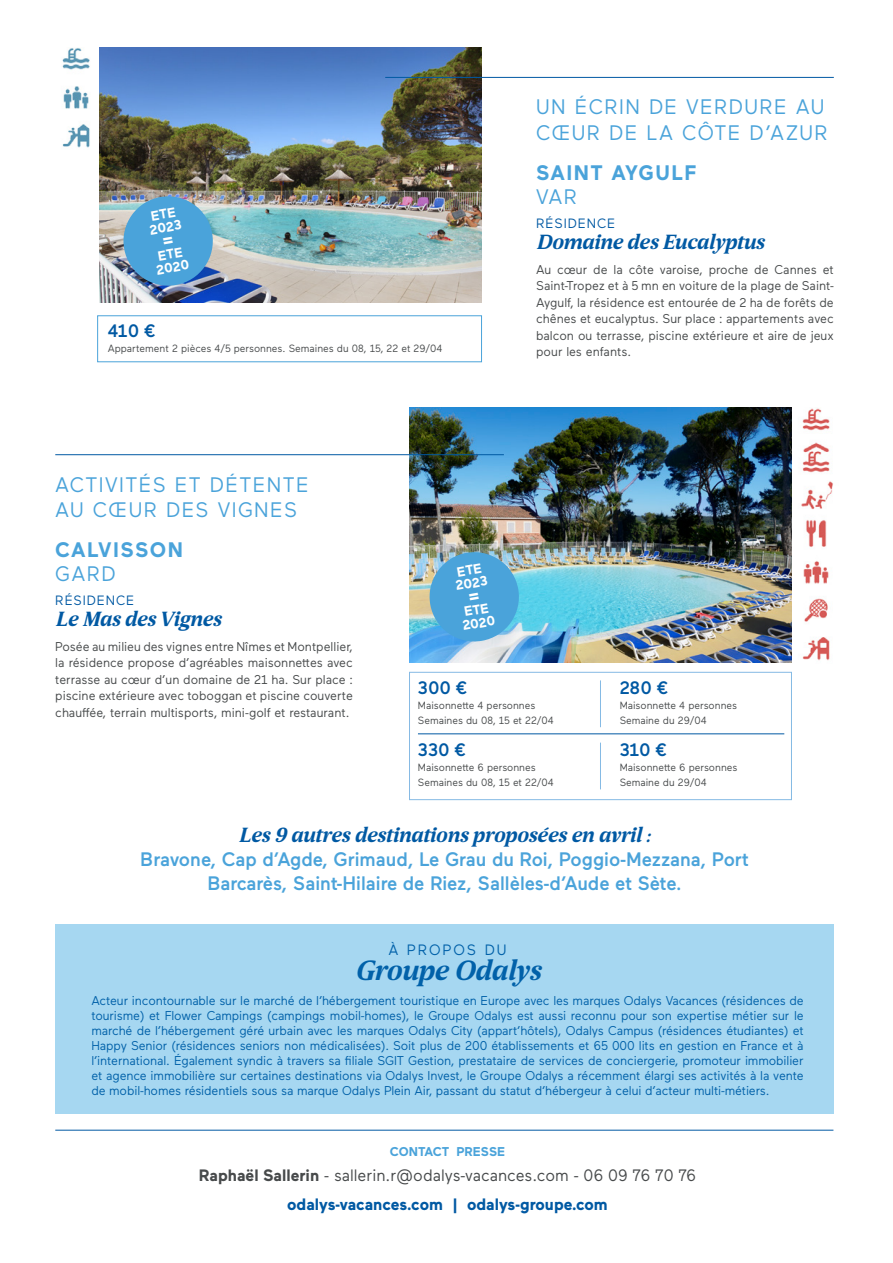
<style>
.page{position:relative;width:893px;height:1263px;background:#fff}
.page>*{position:absolute;margin:0;border:0;box-sizing:border-box;transform-origin:0 0}
.t1{font:italic 700 28.5px "Breve News";color:#0161a9}
.t2{font:italic 700 21px "Breve News";color:#0059a3}
.t3{font:21px "Maax";letter-spacing:.07em;color:#4aa3da}
.t4{font:700 21px/24px "Maax";letter-spacing:.07em;color:#4aa3da}
.t5{font:500 19.5px/24px "Maax";color:#4aa3da;text-align:center}
.t6{font:500 18px "Maax";color:#0059a3}
.t7{font:16.5px "Maax";color:#474a4b}
.t8{font:700 16.5px "Maax";color:#0059a3}
.t9{font:15px "Maax";letter-spacing:.14em;color:#0161a9}
.t10{font:13.5px "Maax";letter-spacing:.07em;color:#0059a3}
.t11{font:700 13.5px "Maax";color:#fff}
.t12{font:12.75px/15px "Maax";letter-spacing:-.01em;color:#0161a9;text-align:justify}
.t13{font:12.75px/16.5px "Maax";color:#474a4b;text-align:justify}
.t14{font:700 12.75px "Maax";color:#4aa3da}
.t15{font:10.5px/15px "Maax";color:#474a4b}
.s1{font-weight:400}
.s2{font-weight:700}
</style>
<div class="page">
<div style="left:55px;top:924px;width:779px;height:190px;background:#a6d7f1"></div>
<hr style="left:55px;top:1130px;width:778px;height:1px;background:#0059a3">
<img style="left:409px;top:408px;width:424px;height:255px">
<hr style="left:55px;top:454px;width:449px;height:1px;background:#0059a3">
<div style="left:409px;top:672px;width:383px;height:128px;border:1px solid #85bae4"></div>
<hr style="left:600px;top:680px;width:1px;height:47px;background:#85bae4">
<hr style="left:600px;top:743px;width:1px;height:46px;background:#85bae4">
<hr style="left:418px;top:733px;width:366px;height:1px;background:#0059a3">
<img style="left:62px;top:48px;width:28px;height:100px">
<img style="left:99px;top:47px;width:383px;height:256px">
<div style="left:97px;top:315px;width:385px;height:47px;border:1px solid #4aa3da"></div>
<hr style="left:385px;top:77px;width:449px;height:1px;background:#0059a3">
<img style="left:426px;top:548px;width:96px;height:97px">
<img style="left:120px;top:193px;width:96px;height:96px">
<p class="t11" style="left:148px;top:221px;width:34px;rotate:-10deg">2023</p>
<p class="t11" style="left:155px;top:261px;width:35px;rotate:-10deg">2020</p>
<p class="t6" style="left:108px;top:319px;width:49px">410 €</p>
<p class="t15" style="left:108px;top:341px;width:336px">Appartement 2 pièces 4/5 personnes. Semaines du 08, 15, 22 et 29/04</p>
<p class="t3" style="left:536px;top:93px;width:290px">UN ÉCRIN DE VERDURE AU</p>
<p class="t3" style="left:536px;top:119px;width:293px">CŒUR DE LA CÔTE D’AZUR</p>
<p class="t4" style="left:536px;top:160px;width:162px">SAINT AYGULF<br><span class="s1">VAR</span></p>
<p class="t10" style="left:536px;top:214px;width:81px">RÉSIDENCE</p>
<p class="t2" style="left:536px;top:230px;width:229px">Domaine des Eucalyptus</p>
<p class="t13" style="left:536px;top:260px;width:299px">Au cœur de la côte varoise, proche de Cannes et Saint-Tropez et à 5 mn en voiture de la plage de Saint-Aygulf, la résidence est entourée de 2 ha de forêts de chênes et eucalyptus. Sur place : appartements avec balcon ou terrasse, piscine extérieure et aire de jeux pour les enfants.</p>
<p class="t3" style="left:55px;top:471px;width:255px">ACTIVITÉS ET DÉTENTE</p>
<p class="t3" style="left:55px;top:496px;width:243px">AU CŒUR DES VIGNES</p>
<p class="t4" style="left:55px;top:536px;width:129px">CALVISSON<br><span class="s1">GARD</span></p>
<p class="t10" style="left:55px;top:591px;width:81px">RÉSIDENCE</p>
<p class="t2" style="left:55px;top:606px;width:167px">Le Mas des Vignes</p>
<p class="t13" style="left:55px;top:637px;width:299px">Posée au milieu des vignes entre Nîmes et Montpellier, la résidence propose d’agréables maisonnettes avec terrasse au cœur d’un domaine de 21 ha. Sur place : piscine extérieure avec toboggan et piscine couverte chauffée, terrain multisports, mini-golf et restaurant.</p>
<p class="t11" style="left:454px;top:577px;width:34px;rotate:-10deg">2023</p>
<p class="t11" style="left:461px;top:617px;width:35px;rotate:-10deg">2020</p>
<p class="t6" style="left:418px;top:676px;width:51px">300 €</p>
<p class="t15" style="left:418px;top:697px;width:137px">Maisonnette 4 personnes<br>Semaines du 08, 15 et 22/04</p>
<p class="t6" style="left:418px;top:738px;width:49px">330 €</p>
<p class="t15" style="left:418px;top:759px;width:137px">Maisonnette 6 personnes<br>Semaines du 08, 15 et 22/04</p>
<p class="t6" style="left:620px;top:676px;width:50px">280 €</p>
<p class="t15" style="left:620px;top:697px;width:119px">Maisonnette 4 personnes<br>Semaine du 29/04</p>
<p class="t6" style="left:620px;top:738px;width:49px">310 €</p>
<p class="t15" style="left:620px;top:759px;width:119px">Maisonnette 6 personnes<br>Semaine du 29/04</p>
<p class="t2" style="left:239px;top:822px;width:414px">Les 9 autres destinations proposées en avril :</p>
<p class="t5" style="left:140px;top:846px;width:610px">Bravone, Cap d’Agde, Grimaud, Le Grau du Roi, Poggio-Mezzana, Port<br>Barcarès, Saint-Hilaire de Riez, Sallèles-d’Aude et Sète.</p>
<p class="t9" style="left:388px;top:939px;width:120px">À PROPOS DU</p>
<p class="t1" style="left:355px;top:954px;width:187px">Groupe Odalys</p>
<p class="t12" style="left:91px;top:993px;width:714px">Acteur incontournable sur le marché de l’hébergement touristique en Europe avec les marques Odalys Vacances (résidences de tourisme) et Flower Campings (campings mobil-homes), le Groupe Odalys est aussi reconnu pour son expertise métier sur le marché de l’hébergement géré urbain avec les marques Odalys City (appart’hôtels), Odalys Campus (résidences étudiantes) et Happy Senior (résidences seniors non médicalisées). Soit plus de 200 établissements et 65 000 lits en gestion en France et à l’international. Également syndic à travers sa filiale SGIT Gestion, prestataire de services de conciergerie, promoteur immobilier et agence immobilière sur certaines destinations via Odalys Invest, le Groupe Odalys a récemment élargi ses activités à la vente de mobil-homes résidentiels sous sa marque Odalys Plein Air, passant du statut d’hébergeur à celui d’acteur multi-métiers.</p>
<p class="t14" style="left:390px;top:1143px;width:117px">CONTACT PRESSE</p>
<p class="t7" style="left:199px;top:1164px;width:499px"><span class="s2">Raphaël Sallerin</span> - sallerin.r@odalys-vacances.com - 06 09 76 70 76</p>
<p class="t8" style="left:287px;top:1193px;width:322px">odalys-vacances.com | odalys-groupe.com</p>
</div>
